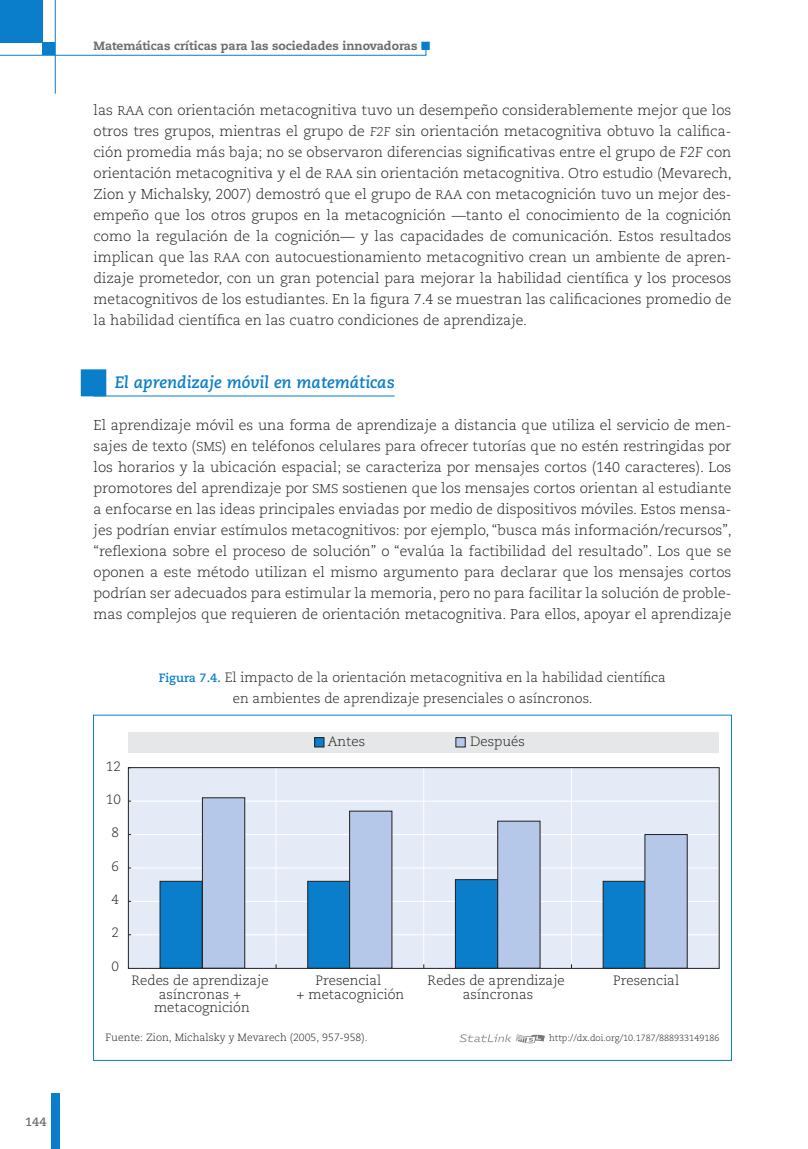
<style>
.page{position:relative;width:808px;height:1149px;background:#fff}
.page>*{position:absolute;margin:0;border:0;box-sizing:border-box;transform-origin:0 0}
.t1{font:italic 700 16.5px "Caecilia LT Std";color:#0a7eca}
.t2{font:300 14.25px/21px "Caecilia LT Std";color:#231f20;text-align:justify}
.t3{font:300 13.5px/13.5px "Caecilia LT Std";color:#231f20;text-align:center}
.t4{font:800 12px "Caecilia LT Std";color:#6c6d70}
.t5{font:700 12px "Caecilia LT Std";color:#6c6d70}
.t6{font:300 10.5px "Caecilia LT Std";color:#231f20}
.t7{font:300 9px "Caecilia LT Std";color:#231f20}
.s1{color:#0a7eca}
.s2{font-size:12.75px}
.s3{font-style:italic;font-size:12.75px}
.s4{font-style:italic}
.s5{font-weight:700;font-size:12px;color:#0a7eca}
</style>
<div class="page">
<div style="left:0;top:0;width:43px;height:43px;background:#0a7eca"></div>
<hr style="left:55px;top:0;width:1px;height:94px;background:#0a7eca">
<div style="left:43px;top:43px;width:12px;height:12px;background:#0a7eca"></div>
<div style="left:51px;top:1093px;width:9px;height:55px;background:#0a7eca"></div>
<svg style="left:0;top:45px;width:427px;height:11px"></svg>
<hr style="left:94px;top:395px;width:301px;height:1px;background:#0a7eca">
<div style="left:81px;top:369px;width:25px;height:27px;background:#0a7eca"></div>
<img style="left:460px;top:1034px;width:85px;height:9px">
<div style="left:128px;top:766px;width:591px;height:201px;background:#e5eaf7"></div>
<hr style="left:276px;top:766px;width:1px;height:201px;background:#fff">
<hr style="left:423px;top:766px;width:1px;height:201px;background:#fff">
<hr style="left:571px;top:766px;width:1px;height:201px;background:#fff">
<hr style="left:128px;top:933px;width:591px;height:2px;background:#fff">
<hr style="left:128px;top:900px;width:591px;height:1px;background:#fff">
<hr style="left:128px;top:867px;width:591px;height:1px;background:#fff">
<hr style="left:128px;top:833px;width:591px;height:1px;background:#fff">
<hr style="left:128px;top:800px;width:591px;height:1px;background:#fff">
<div style="left:128px;top:731px;width:591px;height:21px;background:#e6e7e9"></div>
<div style="left:315px;top:737px;width:9px;height:9px;background:#0a7eca"></div>
<div style="left:314px;top:737px;width:10px;height:10px;border:1px solid #231f20"></div>
<div style="left:456px;top:737px;width:9px;height:9px;background:#b5c8ea"></div>
<div style="left:455px;top:737px;width:11px;height:10px;border:1px solid #231f20"></div>
<svg style="left:159px;top:878px;width:43px;height:90px;background:#147ec4"></svg>
<svg style="left:202px;top:796px;width:486px;height:172px"></svg>
<p class="t5" style="left:25px;top:1114px;width:23px">144</p>
<p class="t4" style="left:94px;top:38px;width:338px">Matemáticas críticas para las sociedades innovadoras <span class="s1">■</span></p>
<p class="t2" style="left:94px;top:99px;width:640px">las <span class="s2">RAA</span> con orientación metacognitiva tuvo un desempeño considerablemente mejor que los otros tres grupos, mientras el grupo de <span class="s3">F2F</span> sin orientación metacognitiva obtuvo la califica&shy;ción promedia más baja; no se observaron diferencias significativas entre el grupo de <span class="s4">F2F</span> con orientación metacognitiva y el de <span class="s2">RAA</span> sin orientación metacognitiva. Otro estudio (Mevarech, Zion y Michalsky, 2007) demostró que el grupo de <span class="s2">RAA</span> con metacognición tuvo un mejor des&shy;empeño que los otros grupos en la metacognición —tanto el conocimiento de la cognición como la regulación de la cognición— y las capacidades de comunicación. Estos resultados implican que las <span class="s2">RAA</span> con autocuestionamiento metacognitivo crean un ambiente de apren&shy;dizaje prometedor, con un gran potencial para mejorar la habilidad científica y los procesos metacognitivos de los estudiantes. En la figura 7.4 se muestran las calificaciones promedio de la habilidad científica en las cuatro condiciones de aprendizaje.</p>
<p class="t1" style="left:115px;top:372px;width:281px">El aprendizaje móvil en matemáticas</p>
<p class="t2" style="left:94px;top:414px;width:640px">El aprendizaje móvil es una forma de aprendizaje a distancia que utiliza el servicio de men&shy;sajes de texto (<span class="s2">SMS</span>) en teléfonos celulares para ofrecer tutorías que no estén restringidas por los horarios y la ubicación espacial; se caracteriza por mensajes cortos (140 caracteres). Los promotores del aprendizaje por <span class="s2">SMS</span> sostienen que los mensajes cortos orientan al estudiante a enfocarse en las ideas principales enviadas por medio de dispositivos móviles. Estos mensa&shy;jes podrían enviar estímulos metacognitivos: por ejemplo, “busca más información/recursos”, “reflexiona sobre el proceso de solución” o “evalúa la factibilidad del resultado”. Los que se oponen a este método utilizan el mismo argumento para declarar que los mensajes cortos podrían ser adecuados para estimular la memoria, pero no para facilitar la solución de proble&shy;mas complejos que requieren de orientación metacognitiva. Para ellos, apoyar el aprendizaje</p>
<p class="t3" style="left:159px;top:667px;width:509px;line-height:21px"><span class="s5">Figura 7.4.</span> El impacto de la orientación metacognitiva en la habilidad científica en ambientes de aprendizaje presenciales o asíncronos.</p>
<p class="t3" style="left:106px;top:759px;width:17px">12</p>
<p class="t3" style="left:106px;top:792px;width:17px">10</p>
<p class="t3" style="left:111px;top:826px;width:9px">8</p>
<p class="t3" style="left:111px;top:859px;width:9px">6</p>
<p class="t3" style="left:111px;top:892px;width:9px">4</p>
<p class="t3" style="left:111px;top:926px;width:9px">2</p>
<p class="t3" style="left:111px;top:959px;width:9px">0</p>
<p class="t3" style="left:328px;top:735px;width:39px">Antes</p>
<p class="t3" style="left:470px;top:735px;width:56px">Después</p>
<p class="t3" style="left:131px;top:973px;width:139px">Redes de aprendizaje asíncronas + metacognición</p>
<p class="t3" style="left:297px;top:973px;width:109px">Presencial<br>+ metacognición</p>
<p class="t3" style="left:428px;top:973px;width:139px">Redes de aprendizaje asíncronas</p>
<p class="t3" style="left:613px;top:973px;width:68px">Presencial</p>
<p class="t6" style="left:105px;top:1031px;width:264px">Fuente: Zion, Michalsky y Mevarech (2005, 957-958).</p>
<p class="t7" style="left:549px;top:1032px;width:172px">http://dx.doi.org/10.1787/888933149186</p>
</div>
